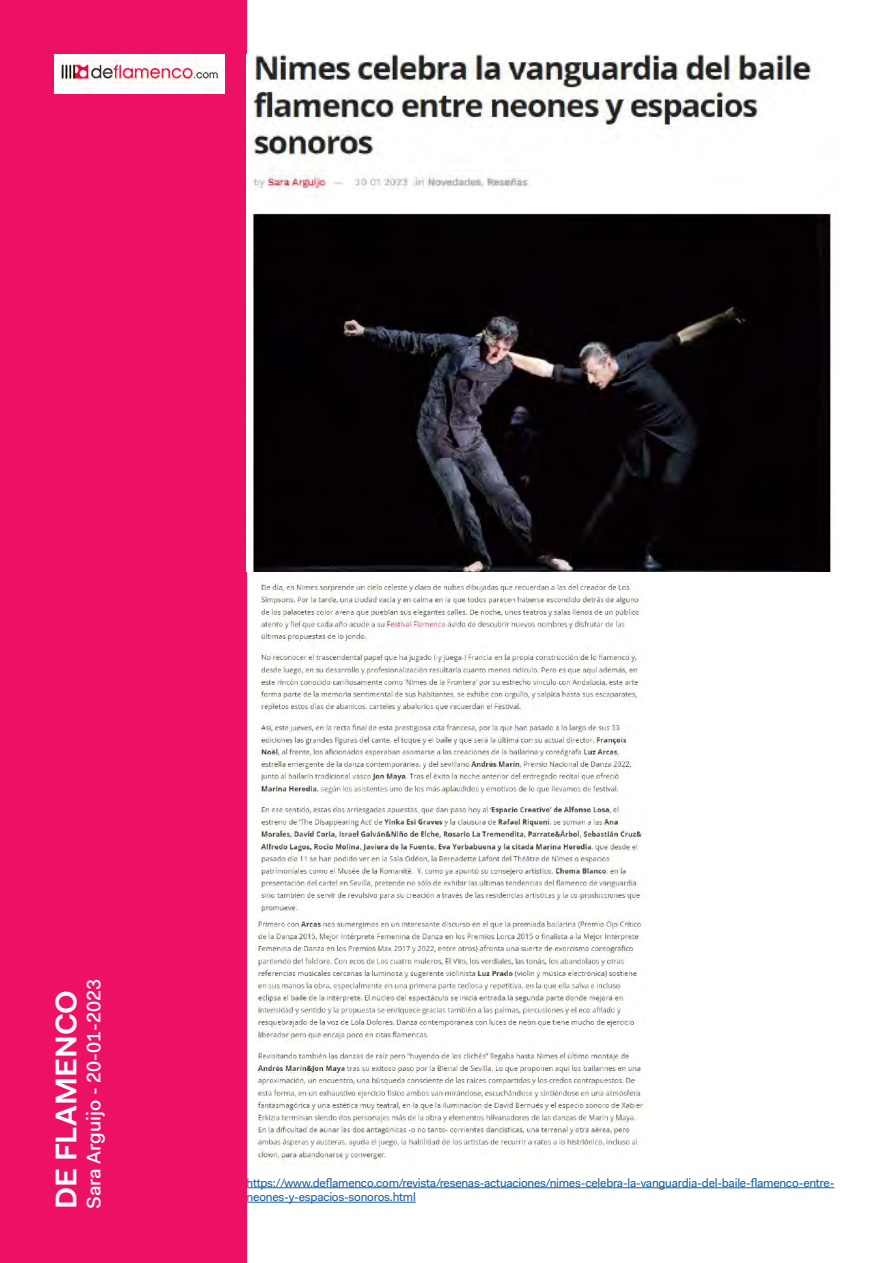
<style>
.page{position:relative;width:893px;height:1263px;background:#fff}
.page>*{position:absolute;margin:0;border:0;box-sizing:border-box;transform-origin:0 0}
.Date{font:600 30px "Fakt Pro";letter-spacing:-.005em;color:#fff}
.t1{font:500 19.5px "Fakt Pro";color:#fff}
.t2{font:12px/14.4px "Fakt Pro";letter-spacing:-.02em;color:#175d9e}
</style>
<div class="page">
<div style="left:0;top:0;width:247px;height:1263px;background:#ec1163"></div>
<img style="left:54px;top:54px;width:170px;height:39px">
<img style="left:247px;top:54px;width:585px;height:518px">
<img style="left:260px;top:584px;width:383px;height:329px">
<img style="left:255px;top:916px;width:391px;height:247px">
<hr style="left:247px;top:1187px;width:587px;height:1px;background:#175d9e">
<hr style="left:247px;top:1202px;width:169px;height:1px;background:#175d9e">
<p class="Date" style="left:46px;top:1209px;width:220px;rotate:-90deg">DE FLAMENCO</p>
<p class="t1" style="left:81px;top:1209px;width:231px;rotate:-90deg">Sara Arguijo - 20-01-2023</p>
<p class="t2" style="left:247px;top:1175px;width:589px">https://www.deflamenco.com/revista/resenas-actuaciones/nimes-celebra-la-vanguardia-del-baile-flamenco-entre&shy;neones-y-espacios-sonoros.html</p>
</div>
